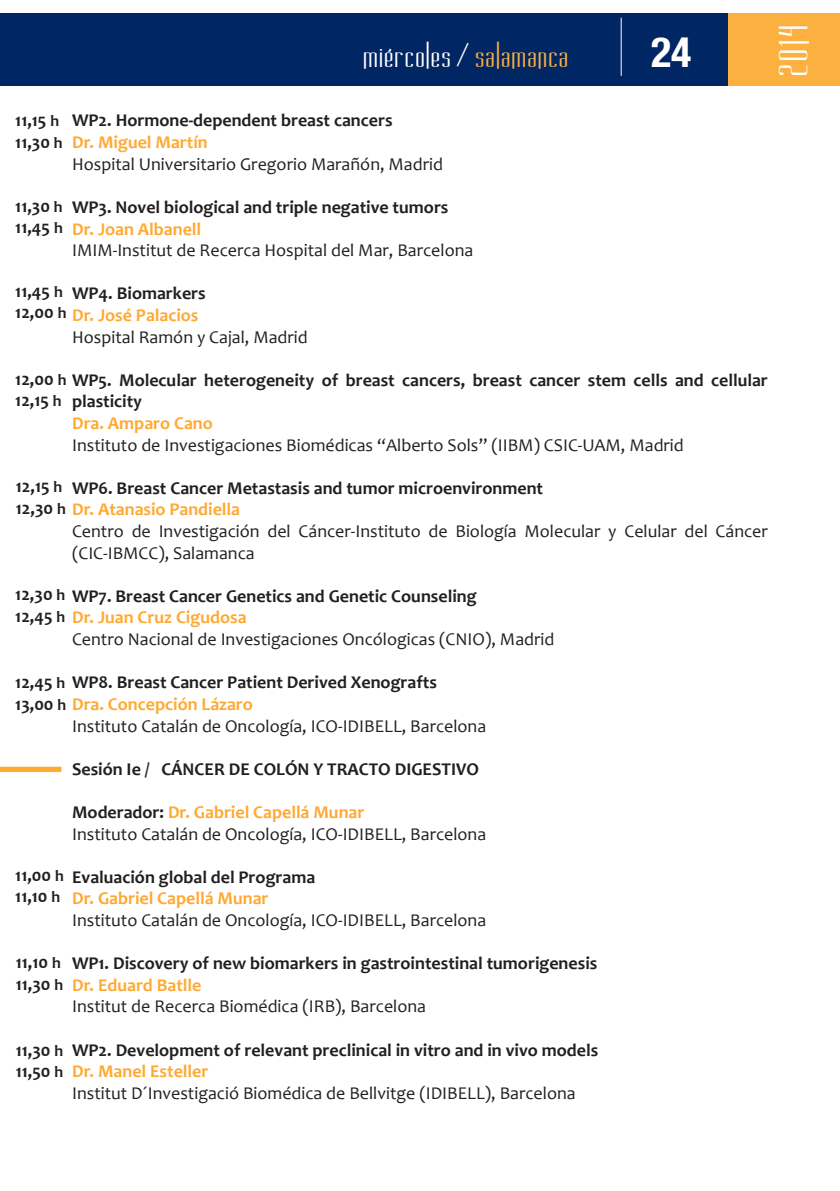
<style>
.page{position:relative;width:840px;height:1191px;background:#fff}
.page>*{position:absolute;margin:0;border:0;box-sizing:border-box;transform-origin:0 0}
.t1{font:48px "Long Cool Mother";color:#fff}
.t2{font:700 condensed 42px "Helvetica Neue";color:#fff}
.t3{font:36px "Long Cool Mother";letter-spacing:.05em;color:#fff}
.t4{font:700 18px/21.6px "Candara";color:#231f20}
.t5{font:18px/21.6px "Candara";color:#231f20}
.t6{font:700 18px "Candara";color:#ffa931}
.s1{color:#fbb040}
.s2{font-size:16px}
.s3{color:#231f20}
.s4{font-size:16px;color:#231f20}
</style>
<div class="page">
<div style="left:728px;top:13px;width:111px;height:73px;background:#fbb040"></div>
<div style="left:0;top:13px;width:726px;height:73px;background:#002663"></div>
<hr style="left:620px;top:18px;width:1px;height:58px;background:#fff">
<svg style="left:0;top:766px;width:62px;height:7px"></svg>
<p class="t3" style="left:363px;top:38px;width:206px">miércoles / <span class="s1">salamanca</span></p>
<p class="t2" style="left:650px;top:17px;width:42px">24</p>
<p class="t1" style="left:768px;top:76px;width:51px;rotate:-90deg">2014</p>
<p class="t4" style="left:72px;top:110px;width:322px">WP2. Hormone-dependent breast cancers</p>
<p class="t6" style="left:72px;top:131px;width:137px">Dr. Miguel Martín</p>
<p class="t5" style="left:72px;top:153px;width:372px">Hospital Universitario Gregorio Marañón, Madrid</p>
<p class="t4" style="left:72px;top:196px;width:378px">WP3. Novel biological and triple negative tumors</p>
<p class="t6" style="left:72px;top:217px;width:131px">Dr. Joan Albanell</p>
<p class="t5" style="left:72px;top:239px;width:402px">IMIM-Institut de Recerca Hospital del Mar, Barcelona</p>
<p class="t4" style="left:72px;top:282px;width:135px">WP4. Biomarkers</p>
<p class="t6" style="left:72px;top:304px;width:128px">Dr. José Palacios</p>
<p class="t5" style="left:72px;top:326px;width:237px">Hospital Ramón y Cajal, Madrid</p>
<p class="t4" style="left:72px;top:369px;width:697px;text-indent:-57px">12,00 <span class="s2">h</span> WP5. Molecular heterogeneity of breast cancers, breast cancer stem cells and cellular plasticity</p>
<p class="t6" style="left:72px;top:412px;width:142px">Dra. Amparo Cano</p>
<p class="t5" style="left:72px;top:434px;width:613px">Instituto de Investigaciones Biomédicas “Alberto Sols” (IIBM) CSIC-UAM, Madrid</p>
<p class="t4" style="left:72px;top:477px;width:472px">WP6. Breast Cancer Metastasis and tumor microenvironment</p>
<p class="t6" style="left:16px;top:498px;width:225px"><span class="s3">12,30</span> <span class="s4">h</span> Dr. Atanasio Pandiella</p>
<p class="t5" style="left:72px;top:520px;width:697px">Centro de Investigación del Cáncer-Instituto de Biología Molecular y Celular del Cáncer (CIC-IBMCC), Salamanca</p>
<p class="t4" style="left:72px;top:585px;width:406px">WP7. Breast Cancer Genetics and Genetic Counseling</p>
<p class="t6" style="left:72px;top:606px;width:176px">Dr. Juan Cruz Cigudosa</p>
<p class="t5" style="left:72px;top:628px;width:483px">Centro Nacional de Investigaciones Oncólogicas (CNIO), Madrid</p>
<p class="t4" style="left:15px;top:671px;width:423px">12,45 <span class="s2">h</span> WP8. Breast Cancer Patient Derived Xenografts</p>
<p class="t6" style="left:15px;top:692px;width:239px"><span class="s3">13,00</span> <span class="s4">h</span> Dra. Concepción Lázaro</p>
<p class="t5" style="left:72px;top:714px;width:415px">Instituto Catalán de Oncología, ICO-IDIBELL, Barcelona</p>
<p class="t4" style="left:72px;top:758px;width:408px">Sesión Ie / CÁNCER DE COLÓN Y TRACTO DIGESTIVO</p>
<p class="t6" style="left:72px;top:800px;width:294px"><span class="s3">Moderador:</span> Dr. Gabriel Capellá Munar</p>
<p class="t5" style="left:72px;top:822px;width:415px">Instituto Catalán de Oncología, ICO-IDIBELL, Barcelona</p>
<p class="t4" style="left:72px;top:866px;width:244px">Evaluación global del Programa</p>
<p class="t6" style="left:72px;top:887px;width:198px">Dr. Gabriel Capellá Munar</p>
<p class="t5" style="left:72px;top:909px;width:415px">Instituto Catalán de Oncología, ICO-IDIBELL, Barcelona</p>
<p class="t4" style="left:72px;top:952px;width:526px">WP1. Discovery of new biomarkers in gastrointestinal tumorigenesis</p>
<p class="t6" style="left:72px;top:973px;width:131px">Dr. Eduard Batlle</p>
<p class="t5" style="left:72px;top:995px;width:355px">Institut de Recerca Biomédica (IRB), Barcelona</p>
<p class="t4" style="left:72px;top:1038px;width:527px">WP2. Development of relevant preclinical in vitro and in vivo models</p>
<p class="t6" style="left:72px;top:1060px;width:138px">Dr. Manel Esteller</p>
<p class="t5" style="left:72px;top:1082px;width:505px">Institut D´Investigació Biomédica de Bellvitge (IDIBELL), Barcelona</p>
<p class="t4" style="left:15px;top:110px;width:45px">11,15 <span class="s2">h</span></p>
<p class="t4" style="left:15px;top:131px;width:49px">11,30 <span class="s2">h</span></p>
<p class="t4" style="left:15px;top:195px;width:49px">11,30 <span class="s2">h</span></p>
<p class="t4" style="left:15px;top:216px;width:49px">11,45 <span class="s2">h</span></p>
<p class="t4" style="left:15px;top:280px;width:49px">11,45 <span class="s2">h</span></p>
<p class="t4" style="left:15px;top:301px;width:53px">12,00 <span class="s2">h</span></p>
<p class="t4" style="left:15px;top:389px;width:48px">12,15 <span class="s2">h</span></p>
<p class="t4" style="left:16px;top:475px;width:48px">12,15 <span class="s2">h</span></p>
<p class="t4" style="left:15px;top:583px;width:51px">12,30 <span class="s2">h</span></p>
<p class="t4" style="left:15px;top:605px;width:52px">12,45 <span class="s2">h</span></p>
<p class="t4" style="left:15px;top:864px;width:50px">11,00 <span class="s2">h</span></p>
<p class="t4" style="left:15px;top:885px;width:46px">11,10 <span class="s2">h</span></p>
<p class="t4" style="left:16px;top:951px;width:46px">11,10 <span class="s2">h</span></p>
<p class="t4" style="left:16px;top:973px;width:49px">11,30 <span class="s2">h</span></p>
<p class="t4" style="left:16px;top:1038px;width:49px">11,30 <span class="s2">h</span></p>
<p class="t4" style="left:16px;top:1060px;width:49px">11,50 <span class="s2">h</span></p>
</div>
